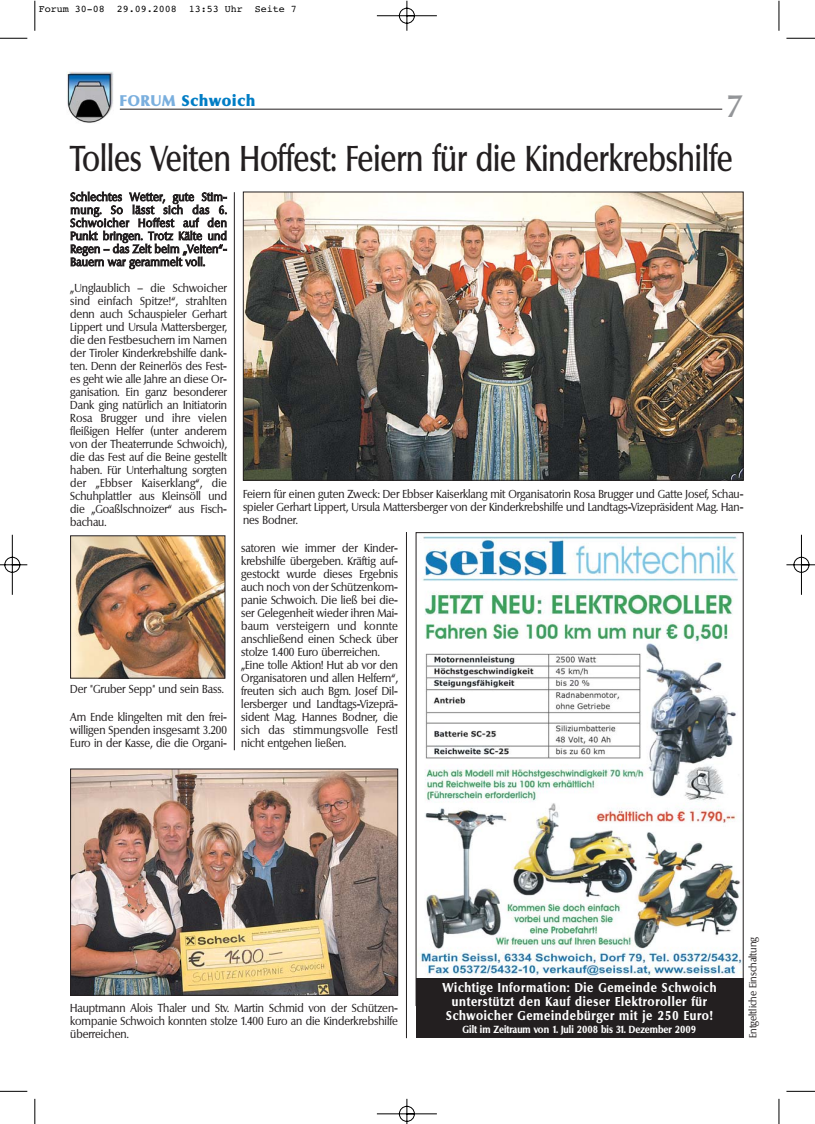
<style>
.page{position:relative;width:815px;height:1124px;background:#fff}
.page>*{position:absolute;margin:0;border:0;box-sizing:border-box;transform-origin:0 0}
.t1{font:500 35px "Columbia";color:#231f20;scale:.8 1}
.t2{font:500 30px "Columbia";color:#939598}
.t3{font:800 15px "Columbia";letter-spacing:.06em;color:#007dc5}
.t4{font:700 12.5px/13.8px "Columbia";letter-spacing:.06em;color:#fff;text-align:center;scale:.9 1}
.t5{font:11.25px/13px "Columbia";color:#231f20;text-align:justify;scale:.9 1}
.t6{font:700 10px "Columbia";color:#fff;scale:.9 1}
.t7{font:10px "Courier";color:#000}
.t8{font:10px "Columbia";color:#231f20;scale:.9 1}
.s1{color:#7aafde}
</style>
<div class="page">
<img style="left:0;top:0;width:815px;height:1123px">
<p class="t7" style="left:39px;top:6px;width:259px">Forum 30-08 29.09.2008 13:53 Uhr Seite 7</p>
<h3 class="t3" style="left:120px;top:94px;width:137px"><span class="s1">FORUM</span> Schwoich</h3>
<h2 class="t2" style="left:727px;top:93px;width:18px">7</h2>
<h1 class="t1" style="left:70px;top:143px;width:830px">Tolles Veiten Hoffest: Feiern für die Kinderkrebshilfe</h1>
<p class="t5" style="left:70px;top:191px;width:175px">Schlechtes Wetter, gute Stim&shy;mung. So lässt sich das 6.<br>Schwoicher Hoffest auf den Punkt bringen. Trotz Kälte und Regen – das Zelt beim „Veiten“- Bauern war gerammelt voll.</p>
<p class="t5" style="left:70px;top:282px;width:176px">„Unglaublich – die Schwoicher sind einfach Spitze!“, strahlten denn auch Schauspieler Gerhart Lippert und Ursula Mattersberger, die den Festbesuchern im Namen der Tiroler Kinderkrebshilfe dank&shy;ten. Denn der Reinerlös des Fest&shy;es geht wie alle Jahre an diese Or&shy;ganisation. Ein ganz besonderer Dank ging natürlich an Initiatorin Rosa Brugger und ihre vielen fleißigen Helfer (unter anderem von der Theaterrunde Schwoich), die das Fest auf die Beine gestellt haben. Für Unterhaltung sorgten der „Ebbser Kaiserklang“, die Schuhplattler aus Kleinsöll und die „Goaßlschnoizer“ aus Fisch&shy;bachau.</p>
<p class="t5" style="left:70px;top:683px;width:172px">Der "Gruber Sepp" und sein Bass.</p>
<p class="t5" style="left:70px;top:711px;width:176px">Am Ende klingelten mit den frei&shy;willigen Spenden insgesamt 3.200<br>Euro in der Kasse, die die Organi-</p>
<p class="t5" style="left:243px;top:488px;width:558px">Feiern für einen guten Zweck: Der Ebbser Kaiserklang mit Organisatorin Rosa Brugger und Gatte Josef, Schau&shy;spieler Gerhart Lippert, Ursula Mattersberger von der Kinderkrebshilfe und Landtags-Vizepräsident Mag. Han&shy;nes Bodner.</p>
<p class="t5" style="left:241px;top:542px;width:176px;text-align:left">satoren wie immer der Kinder&shy;krebshilfe übergeben. Kräftig auf&shy;gestockt wurde dieses Ergebnis auch noch von der Schützenkom&shy;panie Schwoich. Die ließ bei die&shy;ser Gelegenheit wieder ihren Mai&shy;baum versteigern und konnte anschließend einen Scheck über stolze 1.400 Euro überreichen. „Eine tolle Aktion! Hut ab vor den<br>Organisatoren und allen Helfern“, freuten sich auch Bgm. Josef Dil&shy;lersberger und Landtags-Vizeprä&shy;sident Mag. Hannes Bodner, die sich das stimmungsvolle Festl nicht entgehen ließen.</p>
<p class="t5" style="left:70px;top:1002px;width:366px">Hauptmann Alois Thaler und Stv. Martin Schmid von der Schützen&shy;kompanie Schwoich konnten stolze 1.400 Euro an die Kinderkrebshilfe überreichen.</p>
<p class="t4" style="left:442px;top:981px;width:306px">Wichtige Information: Die Gemeinde Schwoich unterstützt den Kauf dieser Elektroroller für<br>Schwoicher Gemeindebürger mit je 250 Euro!</p>
<p class="t6" style="left:463px;top:1025px;width:261px">Gilt im Zeitraum von 1. Juli 2008 bis 31. Dezember 2009</p>
<p class="t8" style="left:749px;top:1037px;width:114px;rotate:-90deg">Entgeltliche Einschaltung</p>
</div>
